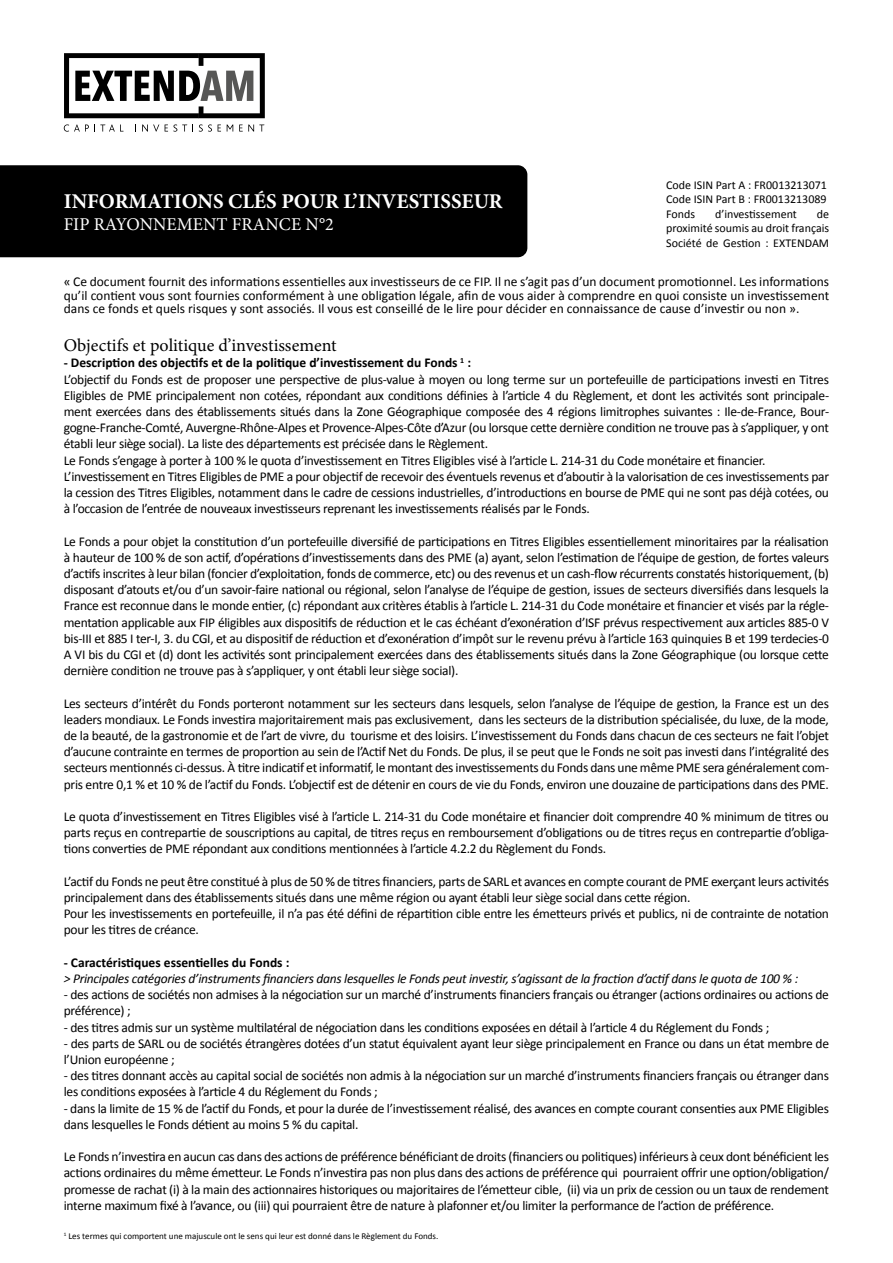
<style>
.page{position:relative;width:893px;height:1263px;background:#fff}
.page>*{position:absolute;margin:0;border:0;box-sizing:border-box;transform-origin:0 0}
.t1{font:700 21px "Minion Pro";color:#fff}
.t2{font:18px "Minion Pro";color:#000}
.t3{font:18px "Minion Pro";color:#fff}
.t4{font:13.5px/16.2px "Calibri";letter-spacing:-.02em;color:#000}
.t5{font:italic 13.5px "Calibri";letter-spacing:-.02em;color:#000}
.t6{font:700 13.5px "Calibri";color:#000}
.t7{font:12px/14.4px "Calibri";color:#000;text-align:justify}
.t8{font:9px "Calibri";color:#000}
.s1{font-weight:700}
</style>
<div class="page">
<svg style="left:64px;top:53px;width:201px;height:65px"></svg>
<svg style="left:64px;top:124px;width:59px;height:8px"></svg>
<svg style="left:142px;top:125px;width:17px;height:7px"></svg>
<svg style="left:165px;top:124px;width:28px;height:8px"></svg>
<svg style="left:199px;top:124px;width:13px;height:8px"></svg>
<svg style="left:218px;top:125px;width:3px;height:7px"></svg>
<svg style="left:227px;top:125px;width:6px;height:7px"></svg>
<svg style="left:239px;top:125px;width:25px;height:7px"></svg>
<div style="left:0;top:165px;width:527px;height:92px;background:#000"></div>
<p class="t7" style="left:666px;top:178px;width:162px">Code ISIN Part A : FR0013213071<br>Code ISIN Part B : FR0013213089<br>Fonds</p>
<h1 class="t1" style="left:64px;top:187px;width:441px">INFORMATIONS CLÉS POUR L’INVESTISSEUR</h1>
<h2 class="t3" style="left:64px;top:212px;width:272px">FIP RAYONNEMENT FRANCE N°2</h2>
<p class="t7" style="left:715px;top:207px;width:83px">d’investissement</p>
<p class="t7" style="left:666px;top:207px;width:164px;text-indent:151px">de proximité soumis au droit français Société de Gestion : EXTENDAM</p>
<p class="t4" style="left:64px;top:275px;width:767px;line-height:13.5px;text-align:justify">« Ce document fournit des informations essentielles aux investisseurs de ce FIP. Il ne s’agit pas d’un document promotionnel. Les informations qu’il contient vous sont fournies conformément à une obligation légale, afin de vous aider à comprendre en quoi consiste un investissement dans ce fonds et quels risques y sont associés. Il vous est conseillé de le lire pour décider en connaissance de cause d’investir ou non ».</p>
<h2 class="t2" style="left:64px;top:333px;width:274px">Objectifs et politique d’investissement</h2>
<p class="t4" style="left:64px;top:355px;width:767px"><span class="s1">- Description des objectifs et de la politique d’investissement du Fonds</span> <sup>1</sup> <span class="s1">:<br></span>L’objectif du Fonds est de proposer une perspective de plus-value à moyen ou long terme sur un portefeuille de participations investi en Titres Eligibles de PME principalement non cotées, répondant aux conditions définies à l’article 4 du Règlement, et dont les activités sont principale&shy;ment exercées dans des établissements situés dans la Zone Géographique composée des 4 régions limitrophes suivantes : Ile-de-France, Bour&shy;gogne-Franche-Comté, Auvergne-Rhône-Alpes et Provence-Alpes-Côte d’Azur (ou lorsque cette dernière condition ne trouve pas à s’appliquer, y ont établi leur siège social). La liste des départements est précisée dans le Règlement.<br>Le Fonds s’engage à porter à 100 % le quota d’investissement en Titres Eligibles visé à l’article L. 214-31 du Code monétaire et financier.<br>L’investissement en Titres Eligibles de PME a pour objectif de recevoir des éventuels revenus et d’aboutir à la valorisation de ces investissements par la cession des Titres Eligibles, notamment dans le cadre de cessions industrielles, d’introductions en bourse de PME qui ne sont pas déjà cotées, ou à l’occasion de l’entrée de nouveaux investisseurs reprenant les investissements réalisés par le Fonds.</p>
<p class="t4" style="left:64px;top:533px;width:767px;text-align:justify">Le Fonds a pour objet la constitution d’un portefeuille diversifié de participations en Titres Eligibles essentiellement minoritaires par la réalisation à hauteur de 100 % de son actif, d’opérations d’investissements dans des PME (a) ayant, selon l’estimation de l’équipe de gestion, de fortes valeurs d’actifs inscrites à leur bilan (foncier d’exploitation, fonds de commerce, etc) ou des revenus et un cash-flow récurrents constatés historiquement, (b) disposant d’atouts et/ou d’un savoir-faire national ou régional, selon l’analyse de l’équipe de gestion, issues de secteurs diversifiés dans lesquels la France est reconnue dans le monde entier, (c) répondant aux critères établis à l’article L. 214-31 du Code monétaire et financier et visés par la régle&shy;mentation applicable aux FIP éligibles aux dispositifs de réduction et le cas échéant d’exonération d’ISF prévus respectivement aux articles 885-0 V bis-III et 885 I ter-I, 3. du CGI, et au dispositif de réduction et d’exonération d’impôt sur le revenu prévu à l’article 163 quinquies B et 199 terdecies-0<br>A VI bis du CGI et (d) dont les activités sont principalement exercées dans des établissements situés dans la Zone Géographique (ou lorsque cette dernière condition ne trouve pas à s’appliquer, y ont établi leur siège social).</p>
<p class="t4" style="left:64px;top:695px;width:767px;text-align:justify">Les secteurs d’intérêt du Fonds porteront notamment sur les secteurs dans lesquels, selon l’analyse de l’équipe de gestion, la France est un des leaders mondiaux. Le Fonds investira majoritairement mais pas exclusivement, dans les secteurs de la distribution spécialisée, du luxe, de la mode, de la beauté, de la gastronomie et de l’art de vivre, du tourisme et des loisirs. L’investissement du Fonds dans chacun de ces secteurs ne fait l’objet d’aucune contrainte en termes de proportion au sein de l’Actif Net du Fonds. De plus, il se peut que le Fonds ne soit pas investi dans l’intégralité des secteurs mentionnés ci-dessus. À titre indicatif et informatif, le montant des investissements du Fonds dans une même PME sera généralement com&shy;pris entre 0,1 % et 10 % de l’actif du Fonds. L’objectif est de détenir en cours de vie du Fonds, environ une douzaine de participations dans des PME.</p>
<p class="t4" style="left:64px;top:808px;width:767px;text-align:justify">Le quota d’investissement en Titres Eligibles visé à l’article L. 214-31 du Code monétaire et financier doit comprendre 40 % minimum de titres ou parts reçus en contrepartie de souscriptions au capital, de titres reçus en remboursement d’obligations ou de titres reçus en contrepartie d’obliga&shy;tions converties de PME répondant aux conditions mentionnées à l’article 4.2.2 du Règlement du Fonds.</p>
<p class="t4" style="left:64px;top:873px;width:767px">L’actif du Fonds ne peut être constitué à plus de 50 % de titres financiers, parts de SARL et avances en compte courant de PME exerçant leurs activités principalement dans des établissements situés dans une même région ou ayant établi leur siège social dans cette région.<br>Pour les investissements en portefeuille, il n’a pas été défini de répartition cible entre les émetteurs privés et publics, ni de contrainte de notation pour les titres de créance.</p>
<p class="t6" style="left:64px;top:954px;width:227px">- Caractéristiques essentielles du Fonds :</p>
<p class="t5" style="left:64px;top:969px;width:736px">&gt; Principales catégories d’instruments financiers dans lesquelles le Fonds peut investir, s’agissant de la fraction d’actif dans le quota de 100 % :</p>
<p class="t4" style="left:64px;top:987px;width:767px">- des actions de sociétés non admises à la négociation sur un marché d’instruments financiers français ou étranger (actions ordinaires ou actions de préférence) ;</p>
<p class="t4" style="left:64px;top:1019px;width:707px">- des titres admis sur un système multilatéral de négociation dans les conditions exposées en détail à l’article 4 du Réglement du Fonds ;</p>
<p class="t4" style="left:64px;top:1035px;width:767px">- des parts de SARL ou de sociétés étrangères dotées d’un statut équivalent ayant leur siège principalement en France ou dans un état membre de l’Union européenne ;</p>
<p class="t4" style="left:64px;top:1068px;width:767px">- des titres donnant accès au capital social de sociétés non admis à la négociation sur un marché d’instruments financiers français ou étranger dans les conditions exposées à l’article 4 du Réglement du Fonds ;</p>
<p class="t4" style="left:64px;top:1100px;width:767px">- dans la limite de 15 % de l’actif du Fonds, et pour la durée de l’investissement réalisé, des avances en compte courant consenties aux PME Eligibles dans lesquelles le Fonds détient au moins 5 % du capital.</p>
<p class="t4" style="left:64px;top:1149px;width:767px;text-align:justify">Le Fonds n’investira en aucun cas dans des actions de préférence bénéficiant de droits (financiers ou politiques) inférieurs à ceux dont bénéficient les actions ordinaires du même émetteur. Le Fonds n’investira pas non plus dans des actions de préférence qui pourraient offrir une option/obligation/ promesse de rachat (i) à la main des actionnaires historiques ou majoritaires de l’émetteur cible, (ii) via un prix de cession ou un taux de rendement interne maximum fixé à l’avance, ou (iii) qui pourraient être de nature à plafonner et/ou limiter la performance de l’action de préférence.</p>
<p class="t8" style="left:64px;top:1230px;width:376px"><sup>1</sup> Les termes qui comportent une majuscule ont le sens qui leur est donné dans le Règlement du Fonds.</p>
</div>
